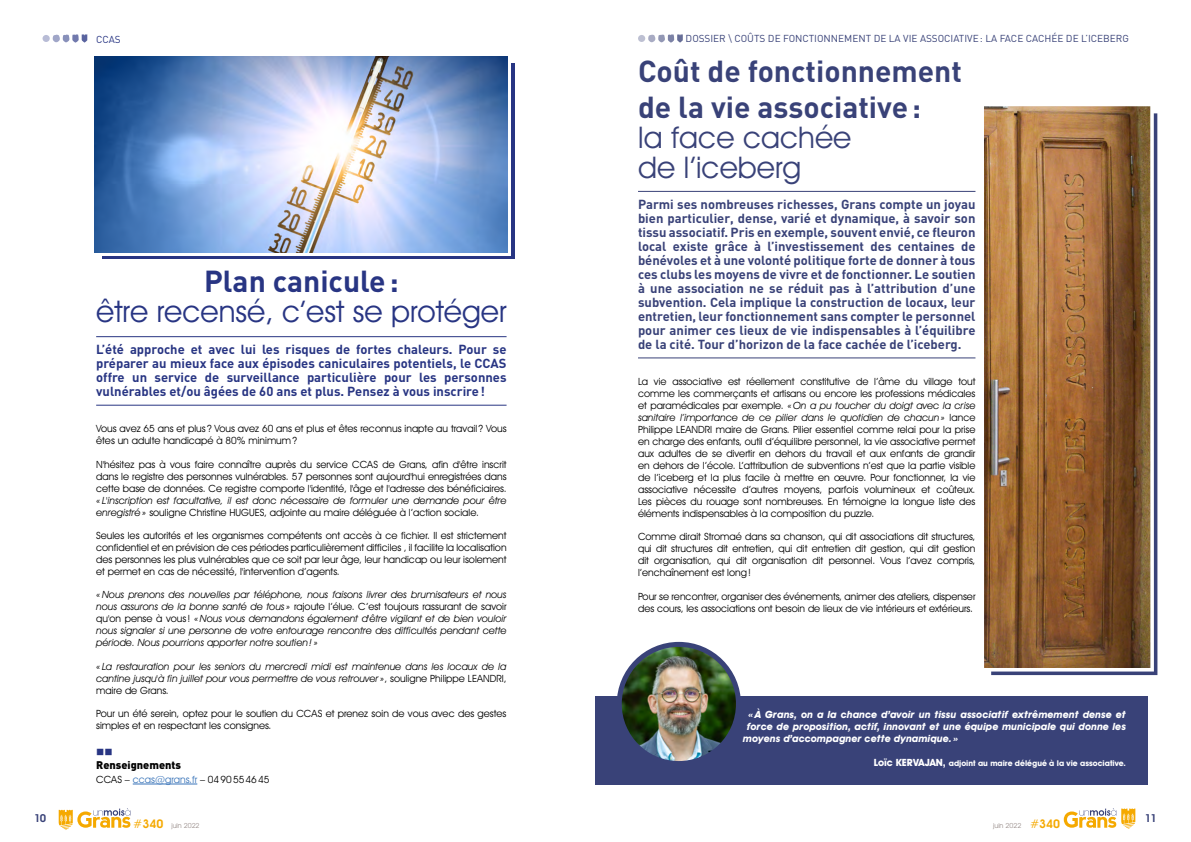
<style>
.page{position:relative;width:1191px;height:842px;background:#fff}
.page>*{position:absolute;margin:0;border:0;box-sizing:border-box;transform-origin:0 0}
.t1{font:700 30px/36px "DIN";color:#394278}
.t2{font:30px "Avant Garde IT Cby BT";color:#283583}
.t3{font:30px/30px "Avant Garde IT Cby BT";color:#394278}
.t4{font:700 30px "DIN";color:#283583}
.t5{font:700 13px/14px "DIN";color:#394278;text-align:justify}
.t6{font:700 13px/14px "DIN";color:#283583;text-align:justify}
.t7{font:900 11px "DIN";color:#000}
.t8{font:600 11px "Avant Garde IT Cby BT";color:#394278}
.t9{font:10px/12px "Avant Garde IT Cby BT";color:#000}
.t10{font:italic 10px/12px "Avant Garde IT Cby BT";color:#000;text-align:justify}
.t11{font:italic 700 10px "Avant Garde IT Cby BT";color:#fff}
.t12{font:10px "DIN";color:#394278}
.t13{font:10px "DIN";color:#283583}
.t14{font:700 8px "Avant Garde IT Cby BT";color:#fff}
.t15{font:7px "Avant Garde IT Cby BT";color:#998e8b}
.s1{font-style:normal}
.s2{color:#3974b9}
.s3{font-style:italic}
.s4{font-size:10px}
.s5{font-size:12px;color:#f5a900}
.s6{font-weight:600;font-size:12px;color:#f5a900}
</style>
<div class="page">
<svg style="left:59px;top:808px;width:71px;height:22px"></svg>
<svg style="left:1063px;top:808px;width:72px;height:21px"></svg>
<svg style="left:53px;top:34px;width:34px;height:9px"></svg>
<div style="left:43px;top:35px;width:7px;height:7px;background:#b8bcd6;border-radius:50%"></div>
<hr style="left:96px;top:336px;width:410px;height:1px;background:#283583">
<hr style="left:96px;top:405px;width:410px;height:1px;background:#283583">
<hr style="left:133px;top:784px;width:64px;height:1px;background:#3974b9">
<div style="left:102px;top:64px;width:412px;height:195px;background:#283583"></div>
<svg style="left:99px;top:60px;width:412px;height:196px;background:#dae4f1"></svg>
<img style="left:95px;top:57px;width:412px;height:195px">
<svg style="left:648px;top:34px;width:35px;height:9px"></svg>
<div style="left:638px;top:35px;width:7px;height:7px;background:#bdc0d2;border-radius:50%"></div>
<svg style="left:991px;top:113px;width:166px;height:562px;background:#606792"></svg>
<div style="left:987px;top:110px;width:166px;height:561px;background:linear-gradient(to right,#fff,#fff)"></div>
<img style="left:984px;top:106px;width:166px;height:562px">
<hr style="left:638px;top:191px;width:337px;height:1px;background:#394278">
<hr style="left:638px;top:357px;width:337px;height:1px;background:#394278">
<div style="left:595px;top:697px;width:553px;height:88px;background:#394278"></div>
<img style="left:619px;top:644px;width:119px;height:119px;border-radius:60px">
<div style="left:617px;top:642px;width:124px;height:124px;border:5px solid #394278;border-radius:50%"></div>
<p class="t13" style="left:96px;top:33px;width:26px">CCAS</p>
<h1 class="t4" style="left:204px;top:262px;width:196px">Plan canicule:</h1>
<h1 class="t2" style="left:96px;top:293px;width:412px">être recensé, c’est se protéger</h1>
<p class="t6" style="left:96px;top:342px;width:412px">L’été approche et avec lui les risques de fortes chaleurs. Pour se préparer au mieux face aux épisodes caniculaires potentiels, le CCAS offre un service de surveillance particulière pour les personnes vulnérables et/ou âgées de 60 ans et plus. Pensez à vous inscrire!</p>
<p class="t9" style="left:96px;top:422px;width:412px">Vous avez 65 ans et plus ? Vous avez 60 ans et plus et êtes reconnus inapte au travail ? Vous êtes un adulte handicapé à 80% minimum?</p>
<p class="t9" style="left:96px;top:458px;width:412px;text-align:justify">N'hésitez pas à vous faire connaître auprès du service CCAS de Grans, afin d'être inscrit dans le registre des personnes vulnérables. 57 personnes sont aujourd'hui enregistrées dans cette base de données. Ce registre comporte l'identité, l'âge et l'adresse des bénéficiaires.</p>
<p class="t10" style="left:96px;top:494px;width:412px">« L'inscription est facultative, il est donc nécessaire de formuler une demande pour être enregistré» <span class="s1">souligne Christine HUGUES, adjointe au maire déléguée à l’action sociale.</span></p>
<p class="t9" style="left:96px;top:529px;width:412px;text-align:justify">Seules les autorités et les organismes compétents ont accès à ce fichier. Il est strictement confidentiel et en prévision de ces périodes particulièrement difficiles , il facilite la localisation des personnes les plus vulnérables que ce soit par leur âge, leur handicap ou leur isolement et permet en cas de nécessité, l'intervention d’agents.</p>
<p class="t10" style="left:96px;top:589px;width:412px">«Nous prenons des nouvelles par téléphone, nous faisons livrer des brumisateurs et nous nous assurons de la bonne santé de tous » <span class="s1">rajoute l’élue. C’est toujours rassurant de savoir qu'on pense à vous!</span> «Nous vous demandons également d'être vigilant et de bien vouloir nous signaler si une personne de votre entourage rencontre des difficultés pendant cette période. Nous pourrions apporter notre soutien! »</p>
<p class="t10" style="left:96px;top:660px;width:412px">« La restauration pour les seniors du mercredi midi est maintenue dans les locaux de la cantine jusqu'à fin juillet pour vous permettre de vous retrouver »<span class="s1">, souligne Philippe LEANDRI, maire de Grans.</span></p>
<p class="t9" style="left:96px;top:707px;width:412px">Pour un été serein, optez pour le soutien du CCAS et prenez soin de vous avec des gestes simples et en respectant les consignes.</p>
<p class="t7" style="left:96px;top:758px;width:86px">Renseignements</p>
<p class="t9" style="left:96px;top:773px;width:175px">CCAS – <span class="s2">ccas@grans. fr</span> – 0490554645</p>
<p class="t12" style="left:685px;top:32px;width:445px">DOSSIER \ COÛTS DE FONCTIONNEMENT DE LA VIE ASSOCIATIVE: LA FACE CACHÉE DE L’ICEBERG</p>
<h1 class="t1" style="left:638px;top:51px;width:325px">Coût de fonctionnement de la vie associative:</h1>
<h1 class="t3" style="left:638px;top:122px;width:215px">la face cachée de l’iceberg</h1>
<p class="t5" style="left:638px;top:197px;width:339px">Parmi ses nombreuses richesses, Grans compte un joyau bien particulier, dense, varié et dynamique, à savoir son tissu associatif. Pris en exemple, souvent envié, ce fleuron local existe grâce à l’investissement des centaines de bénévoles et à une volonté politique forte de donner à tous ces clubs les moyens de vivre et de fonctionner. Le soutien à une association ne se réduit pas à l’attribution d’une subvention. Cela implique la construction de locaux, leur entretien, leur fonctionnement sans compter le personnel pour animer ces lieux de vie indispensables à l’équilibre de la cité. Tour d’horizon de la face cachée de l’iceberg.</p>
<p class="t9" style="left:638px;top:375px;width:339px">La vie associative est réellement constitutive de l’âme du village tout comme les commerçants et artisans ou encore les professions médicales et paramédicales par exemple. <span class="s3">«On a pu toucher du doigt avec la crise sanitaire l’importance de ce pilier dans le quotidien de chacun»</span> lance Philippe LEANDRI maire de Grans. Pilier essentiel comme relai pour la prise en charge des enfants, outil d’équilibre personnel, la vie associative permet aux adultes de se divertir en dehors du travail et aux enfants de grandir en dehors de l’école. L’attribution de subventions n’est que la partie visible de l’iceberg et la plus facile à mettre en œuvre. Pour fonctionner, la vie associative nécessite d’autres moyens, parfois volumineux et coûteux.<br>Les pièces du rouage sont nombreuses. En témoigne la longue liste des éléments indispensables à la composition du puzzle.</p>
<p class="t9" style="left:638px;top:531px;width:339px;text-align:justify">Comme dirait Stromaé dans sa chanson, qui dit associations dit structures, qui dit structures dit entretien, qui dit entretien dit gestion, qui dit gestion dit organisation, qui dit organisation dit personnel. Vous l’avez compris, l’enchaînement est long!</p>
<p class="t9" style="left:638px;top:590px;width:339px">Pour se rencontrer, organiser des événements, animer des ateliers, dispenser des cours, les associations ont besoin de lieux de vie intérieurs et extérieurs.</p>
<p class="t11" style="left:748px;top:709px;width:379px">«À Grans, on a la chance d’avoir un tissu associatif extrêmement dense et</p>
<p class="t11" style="left:747px;top:721px;width:381px">force de proposition, actif, innovant et une équipe municipale qui donne les</p>
<p class="t11" style="left:743px;top:733px;width:217px">moyens d’accompagner cette dynamique.»</p>
<p class="t14" style="left:873px;top:758px;width:254px"><span class="s4">Loïc KERVAJAN,</span> adjoint au maire délégué à la vie associative.</p>
<p class="t8" style="left:34px;top:812px;width:14px">10</p>
<p class="t8" style="left:1144px;top:812px;width:14px">11</p>
<p class="t15" style="left:133px;top:821px;width:68px"><span class="s5">#</span><span class="s6">340</span> juin 2022</p>
<p class="t15" style="left:993px;top:821px;width:69px">juin 2022 <span class="s5">#</span><span class="s6">340</span></p>
</div>
